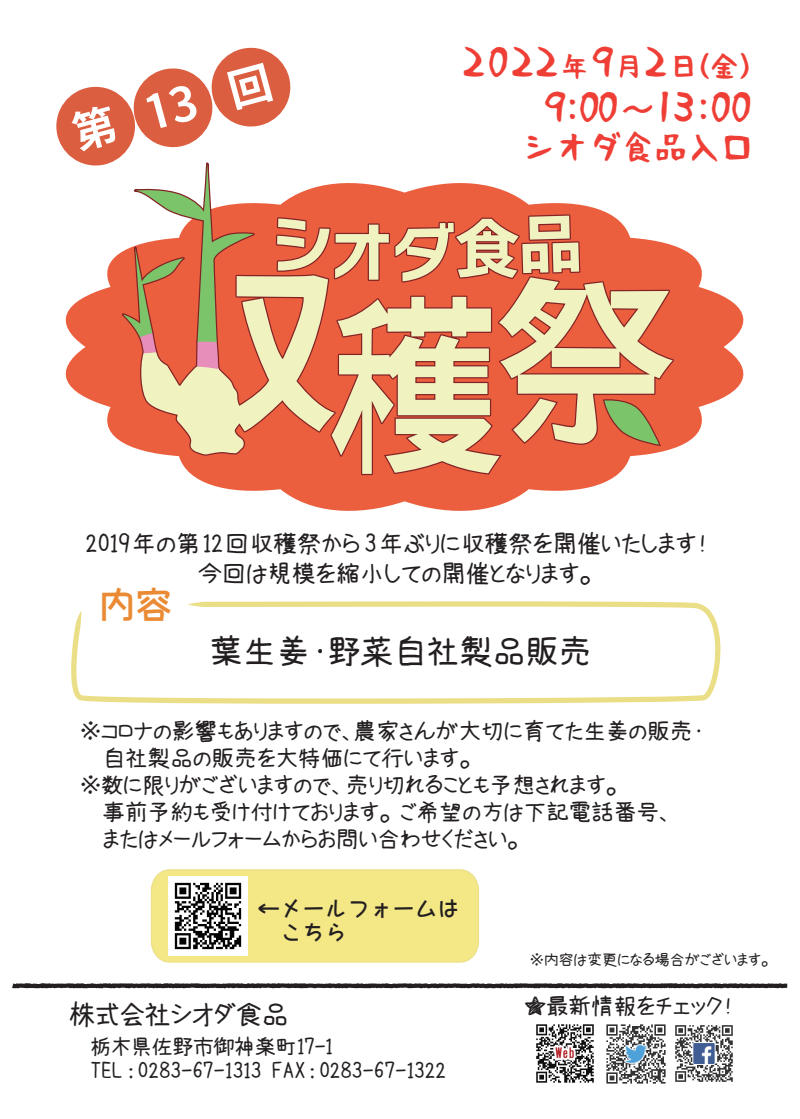
<style>
.page{position:relative;width:800px;height:1119px;background:#fff}
.page>*{position:absolute;margin:0;border:0;box-sizing:border-box;transform-origin:0 0}
.t1{font:43.5px "Gen Ei Gothic P B";color:#fff}
.t2{font:40.5px/45px "Rii Tegaki Fude";letter-spacing:-.05em;color:#ee3e35}
.t3{font:37.5px "Rii Popkaku R";color:#eb8a34}
.t4{font:33px "HONYA JI";color:#231f20}
.t5{font:33px "Rii Tegaki Fude";color:#ee3e35}
.t6{font:27px "HONYA JI";letter-spacing:-.04em;color:#231f20}
.t7{font:24px/30px "HONYA JI";color:#231f20;text-align:center}
.t8{font:22.5px/27px "HONYA JI";color:#231f20}
.t9{font:22.5px/24.3px "Rii Popkaku R";color:#231f20}
.t10{font:21px/24px "HONYA JI";color:#231f20}
.t11{font:15px "HONYA JI";color:#231f20}
.s1{font-size:28.5px}
.s2{font-size:33px}
</style>
<div class="page">
<svg style="left:193px;top:246px;width:551px;height:265px;fill:#ec5f3e"></svg>
<svg style="left:56px;top:47px;width:620px;height:429px"></svg>
<svg style="left:71px;top:601px;width:649px;height:102px"></svg>
<svg style="left:11px;top:983px;width:777px;height:6px"></svg>
<img style="left:536px;top:1024px;width:130px;height:60px">
<img style="left:675px;top:1025px;width:58px;height:57px">
<div style="left:151px;top:869px;width:328px;height:93px;background:#f3e786"></div>
<img style="left:168px;top:875px;width:80px;height:80px">
<h1 class="t1" style="left:65px;top:102px;width:206px;rotate:-15deg">第13回</h1>
<h2 class="t2" style="left:543px;top:39px;width:226px;text-indent:-81px">2022<span class="s1">年</span>9<span class="s1">月</span>2<span class="s1">日（金）<br></span>9<span class="s2">：</span>00<span class="s2">～</span>13<span class="s2">：</span>00</h2>
<h3 class="t5" style="left:522px;top:131px;width:232px">シオダ食品入口</h3>
<p class="t7" style="left:86px;top:528px;width:624px">2019年の第12回収穫祭から 3年ぶりに収穫祭を開催いたします！今回は規模を縮小しての開催となります。</p>
<h3 class="t3" style="left:98px;top:586px;width:76px">内容</h3>
<h3 class="t4" style="left:210px;top:633px;width:383px">葉生姜・野菜自社製品販売</h3>
<p class="t8" style="left:80px;top:716px;width:625px">※コロナの影響もありますので、農家さんが大切に育てた生姜の販売・　自社製品の販売を大特価にて行います。<br>※数に限りがございますので、売り切れることも予想されます。<br>　事前予約も受け付けております。ご希望の方は下記電話番号、<br>　またはメールフォームからお問い合わせください。</p>
<p class="t9" style="left:257px;top:895px;width:204px">←メールフォームは　こちら</p>
<p class="t6" style="left:69px;top:999px;width:221px">株式会社シオダ食品</p>
<p class="t10" style="left:90px;top:1034px;width:357px">栃木県佐野市御神楽町17-1<br>TEL ： 0283-67-1313 FAX ： 0283-67-1322</p>
<p class="t11" style="left:530px;top:951px;width:242px">※内容は変更になる場合がございます。</p>
<p class="t8" style="left:524px;top:992px;width:211px">★最新情報をチェック！</p>
</div>
